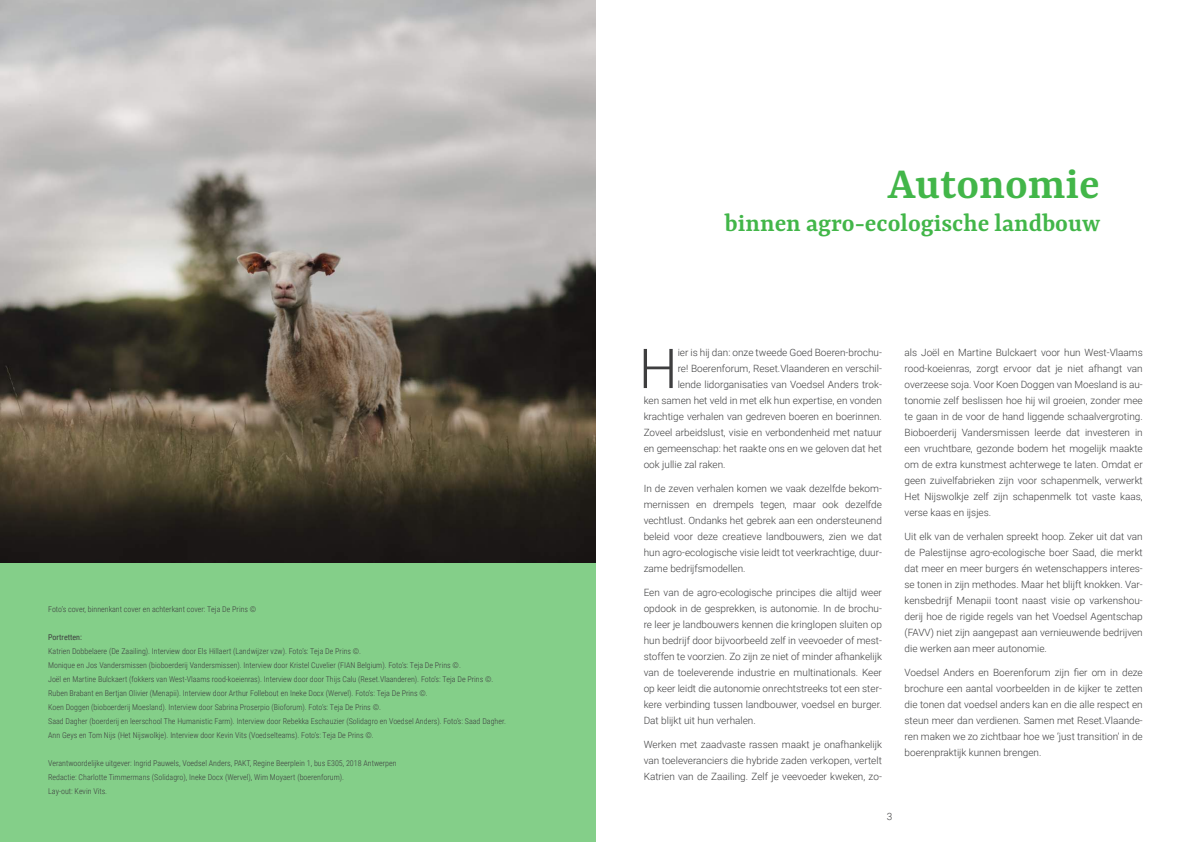
<style>
.page{position:relative;width:1191px;height:842px;background:#fff}
.page>*{position:absolute;margin:0;border:0;box-sizing:border-box;transform-origin:0 0}
.t1{font:300 55px "Roboto";color:#3e3e3f}
.t2{font:600 48px "Yrsa";color:#42b649}
.t3{font:600 27px "Yrsa";color:#42b649}
.t4{font:300 10px/16px "Roboto";color:#3e3e3f;text-align:justify}
.t5{font:300 8px/14px "Roboto Condensed";color:#3e3e3f}
.t6{font:8px "Roboto Condensed";color:#3e3e3f}
</style>
<div class="page">
<div style="left:0;top:0;width:595px;height:842px;background:#84cf89"></div>
<img style="left:0;top:0;width:595px;height:562px">
<p class="t5" style="left:48px;top:602px;width:210px">Foto’s cover, binnenkant cover en achterkant cover: Teja De Prins ©</p>
<p class="t6" style="left:48px;top:631px;width:35px">Portretten:</p>
<p class="t5" style="left:48px;top:644px;width:459px">Katrien Dobbelaere (De Zaailing). Interview door Els Hillaert (Landwijzer vzw). Foto’s: Teja De Prins ©.<br>Monique en Jos Vandersmissen (bioboerderij Vandersmissen). Interview door Kristel Cuvelier (FIAN Belgium). Foto’s: Teja De Prins ©.<br>Joël en Martine Bulckaert (fokkers van West-Vlaams rood-koeienras). Interview door door Thijs Calu (Reset.Vlaanderen). Foto’s: Teja De Prins ©.<br>Ruben Brabant en Bertjan Olivier (Menapii). Interview door Arthur Follebout en Ineke Docx (Wervel). Foto’s: Teja De Prins ©.<br>Koen Doggen (bioboerderij Moesland). Interview door Sabrina Proserpio (Bioforum). Foto’s: Teja De Prins ©.<br>Saad Dagher (boerderij en leerschool The Humanistic Farm). Interview door Rebekka Eschauzier (Solidagro en Voedsel Anders). Foto’s: Saad Dagher.<br>Ann Geys en Tom Nijs (Het Nijswolkje). Interview door Kevin Vits (Voedselteams). Foto’s: Teja De Prins ©.</p>
<p class="t5" style="left:48px;top:756px;width:350px">Verantwoordelijke uitgever: Ingrid Pauwels, Voedsel Anders, PAKT, Regine Beerplein 1, bus E305, 2018 Antwerpen<br>Redactie: Charlotte Timmermans (Solidagro), Ineke Docx (Wervel), Wim Moyaert (boerenforum).<br>Lay-out: Kevin Vits.</p>
<h2 class="t2" style="left:888px;top:155px;width:213px">Autonomie</h2>
<h3 class="t3" style="left:725px;top:206px;width:377px">binnen agro-ecologische landbouw</h3>
<h1 class="t1" style="left:639px;top:330px;width:40px">H</h1>
<p class="t4" style="left:677px;top:344px;width:206px">ier is hij dan: onze tweede Goed Boeren-brochu-</p>
<p class="t4" style="left:677px;top:360px;width:206px">re! Boerenforum, Reset.Vlaanderen en verschil-</p>
<p class="t4" style="left:677px;top:376px;width:206px">lende lidorganisaties van Voedsel Anders trok-</p>
<p class="t4" style="left:643px;top:392px;width:240px">ken samen het veld in met elk hun expertise, en vonden</p>
<p class="t4" style="left:643px;top:408px;width:240px">krachtige verhalen van gedreven boeren en boerinnen.</p>
<p class="t4" style="left:643px;top:424px;width:240px">Zoveel arbeidslust, visie en verbondenheid met natuur</p>
<p class="t4" style="left:643px;top:440px;width:240px">en gemeenschap: het raakte ons en we geloven dat het</p>
<p class="t4" style="left:643px;top:456px;width:83px">ook jullie zal raken.</p>
<p class="t4" style="left:643px;top:480px;width:240px">In de zeven verhalen komen we vaak dezelfde bekom&shy;mernissen en drempels tegen, maar ook dezelfde vechtlust. Ondanks het gebrek aan een ondersteunend beleid voor deze creatieve landbouwers, zien we dat hun agro-ecologische visie leidt tot veerkrachtige, duur&shy;zame bedrijfsmodellen.</p>
<p class="t4" style="left:643px;top:584px;width:240px">Een van de agro-ecologische principes die altijd weer opdook in de gesprekken, is autonomie. In de brochu&shy;re leer je landbouwers kennen die kringlopen sluiten op hun bedrijf door bijvoorbeeld zelf in veevoeder of mest&shy;stoffen te voorzien. Zo zijn ze niet of minder afhankelijk van de toeleverende industrie en multinationals. Keer op keer leidt die autonomie onrechtstreeks tot een ster&shy;kere verbinding tussen landbouwer, voedsel en burger.<br>Dat blijkt uit hun verhalen.</p>
<p class="t4" style="left:643px;top:736px;width:240px">Werken met zaadvaste rassen maakt je onafhankelijk van toeleveranciers die hybride zaden verkopen, vertelt Katrien van de Zaailing. Zelf je veevoeder kweken, zo-</p>
<p class="t4" style="left:887px;top:808px;width:7px">3</p>
<p class="t4" style="left:904px;top:344px;width:240px">als Joël en Martine Bulckaert voor hun West-Vlaams rood-koeienras, zorgt ervoor dat je niet afhangt van overzeese soja. Voor Koen Doggen van Moesland is au&shy;tonomie zelf beslissen hoe hij wil groeien, zonder mee te gaan in de voor de hand liggende schaalvergroting.<br>Bioboerderij Vandersmissen leerde dat investeren in een vruchtbare, gezonde bodem het mogelijk maakte om de extra kunstmest achterwege te laten. Omdat er geen zuivelfabrieken zijn voor schapenmelk, verwerkt Het Nijswolkje zelf zijn schapenmelk tot vaste kaas, verse kaas en ijsjes.</p>
<p class="t4" style="left:904px;top:528px;width:240px">Uit elk van de verhalen spreekt hoop. Zeker uit dat van de Palestijnse agro-ecologische boer Saad, die merkt dat meer en meer burgers én wetenschappers interes&shy;se tonen in zijn methodes. Maar het blijft knokken. Var&shy;kensbedrijf Menapii toont naast visie op varkenshou&shy;derij hoe de rigide regels van het Voedsel Agentschap (FAVV) niet zijn aangepast aan vernieuwende bedrijven die werken aan meer autonomie.</p>
<p class="t4" style="left:904px;top:664px;width:240px">Voedsel Anders en Boerenforum zijn fier om in deze brochure een aantal voorbeelden in de kijker te zetten die tonen dat voedsel anders kan en die alle respect en steun meer dan verdienen. Samen met Reset.Vlaande&shy;ren maken we zo zichtbaar hoe we ‘just transition’ in de boerenpraktijk kunnen brengen.</p>
</div>
